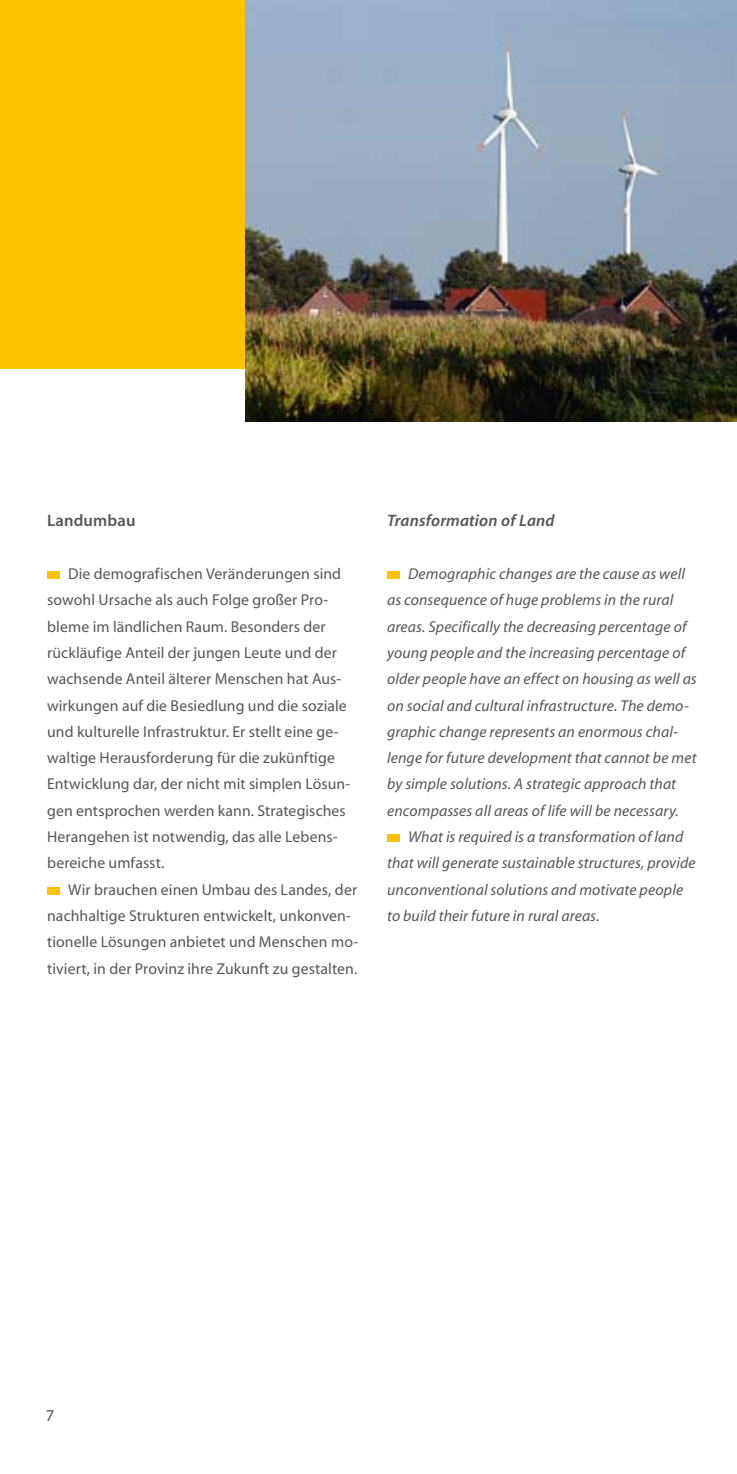
<style>
.page{position:relative;width:737px;height:1474px;background:#fff}
.page>*{position:absolute;margin:0;border:0;box-sizing:border-box;transform-origin:0 0}
.t1{font:16.62px "Myriad MM It 565 600";letter-spacing:.01em;color:#575656}
.t2{font:16.62px "Myriad MM 565 600";letter-spacing:.01em;color:#575656}
.t3{font:16.62px "Myriad MM 400 600";color:#575656}
.t4{font:15.75px/26.2px "Myriad MM 400 600";letter-spacing:.005em;color:#575656}
.t5{font:15.75px/26.2px "Myriad MM It 400 600";letter-spacing:.005em;color:#575656}
</style>
<div class="page">
<div style="left:47px;top:571px;width:12px;height:8px;background:#fdc300"></div>
<div style="left:47px;top:887px;width:12px;height:7px;background:#fdc300"></div>
<div style="left:0;top:0;width:737px;height:368px;background:#fdc300"></div>
<div style="left:387px;top:571px;width:12px;height:8px;background:#fdc300"></div>
<div style="left:387px;top:834px;width:12px;height:8px;background:#fdc300"></div>
<img style="left:246px;top:0;width:491px;height:421px">
<p class="t2" style="left:47px;top:512px;width:90px">Landumbau</p>
<p class="t4" style="left:47px;top:561px;width:304px;text-indent:21px">Die demografischen Veränderungen sind sowohl Ursache als auch Folge großer Pro&shy;bleme im ländlichen Raum. Besonders der rückläufige Anteil der jungen Leute und der wachsende Anteil älterer Menschen hat Aus&shy;wirkungen auf die Besiedlung und die soziale und kulturelle Infrastruktur. Er stellt eine ge&shy;waltige Herausforderung für die zukünftige Entwicklung dar, der nicht mit simplen Lösun&shy;gen entsprochen werden kann. Strategisches Herangehen ist notwendig, das alle Lebens&shy;bereiche umfasst.</p>
<p class="t4" style="left:47px;top:877px;width:313px;text-indent:21px">Wir brauchen einen Umbau des Landes, der nachhaltige Strukturen entwickelt, unkonven&shy;tionelle Lösungen anbietet und Menschen mo&shy;tiviert, in der Provinz ihre Zukunft zu gestalten.</p>
<p class="t1" style="left:387px;top:512px;width:169px">Transformation of Land</p>
<p class="t5" style="left:387px;top:561px;width:311px;text-indent:21px">Demographic changes are the cause as well as consequence of huge problems in the rural areas. Specifically the decreasing percentage of young people and the increasing percentage of older people have an effect on housing as well as on social and cultural infrastructure. The demo&shy;graphic change represents an enormous chal&shy;lenge for future development that cannot be met by simple solutions. A strategic approach that encompasses all areas of life will be necessary.</p>
<p class="t5" style="left:387px;top:824px;width:310px;text-indent:21px">What is required is a transformation of land that will generate sustainable structures, provide unconventional solutions and motivate people to build their future in rural areas.</p>
<p class="t3" style="left:46px;top:1407px;width:10px">7</p>
</div>
